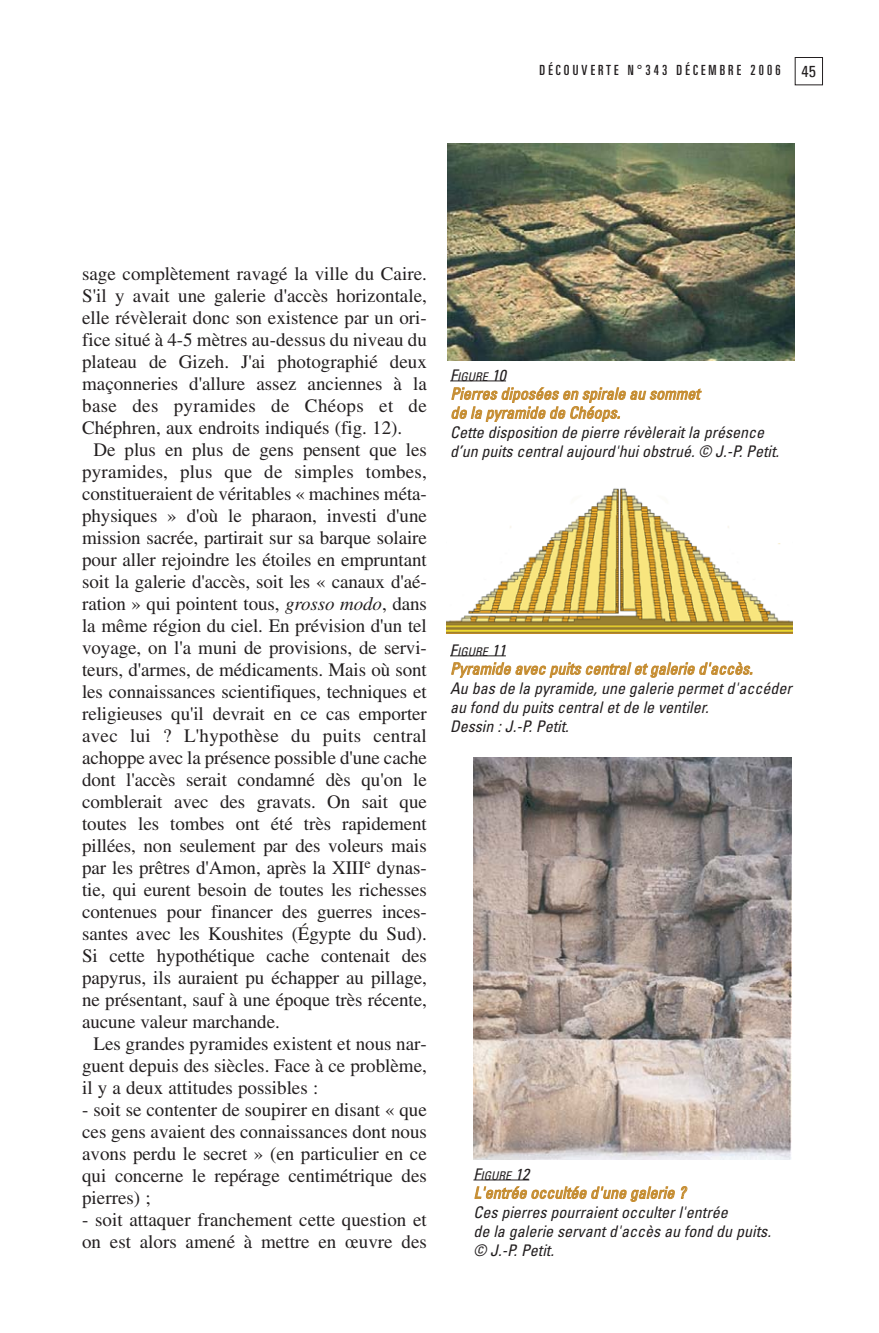
<style>
.page{position:relative;width:879px;height:1333px;background:#fff}
.page>*{position:absolute;margin:0;border:0;box-sizing:border-box;transform-origin:0 0}
.t1{font:19px/22px "Times";letter-spacing:-.005em;color:#231f20;text-align:justify}
.t2{font:19px "Times";letter-spacing:.015em;color:#231f20}
.t3{font:19px "Times";letter-spacing:.02em;color:#231f20}
.t4{font:italic condensed 16px/19px "Univers";color:#231f20}
.t5{font:condensed 16px "Univers";color:#231f20}
.t6{font:ultra-condensed 14px "Univers";letter-spacing:.225em;color:#231f20}
.t7{font:italic condensed 12px "Univers";color:#231f20}
.s1{font-style:italic}
.s2{font-size:16px}
.s3{color:#c58c30}
</style>
<div class="page">
<div style="left:794px;top:57px;width:29px;height:28px;border:1px solid #231f20"></div>
<img style="left:447px;top:144px;width:347px;height:216px">
<img style="left:447px;top:488px;width:345px;height:145px">
<hr style="left:450px;top:655px;width:56px;height:1px;background:#231f20">
<img style="left:474px;top:757px;width:317px;height:402px">
<hr style="left:473px;top:1179px;width:56px;height:1px;background:#231f20">
<hr style="left:450px;top:380px;width:56px;height:1px;background:#231f20">
<p class="t6" style="left:539px;top:65px;width:243px">DÉCOUVERTE N°343 DÉCEMBRE 2006</p>
<p class="t5" style="left:801px;top:66px;width:16px">45</p>
<p class="t1" style="left:82px;top:264px;width:346px">sage complètement ravagé la ville du Caire.</p>
<p class="t1" style="left:82px;top:286px;width:346px">S'il y avait une galerie d'accès horizontale,</p>
<p class="t1" style="left:82px;top:308px;width:346px">elle révèlerait donc son existence par un ori-</p>
<p class="t1" style="left:82px;top:330px;width:346px">fice situé à 4-5 mètres au-dessus du niveau du</p>
<p class="t1" style="left:82px;top:352px;width:346px">plateau de Gizeh. J'ai photographié deux</p>
<p class="t1" style="left:82px;top:374px;width:346px">maçonneries d'allure assez anciennes à la</p>
<p class="t3" style="left:82px;top:398px;width:346px">base des pyramides de Chéops et de</p>
<p class="t1" style="left:82px;top:418px;width:322px">Chéphren, aux endroits indiqués (fig. 12).</p>
<p class="t1" style="left:93px;top:440px;width:335px">De plus en plus de gens pensent que les</p>
<p class="t1" style="left:82px;top:462px;width:346px">pyramides, plus que de simples tombes,</p>
<p class="t1" style="left:82px;top:484px;width:346px">constitueraient de véritables « machines méta-</p>
<p class="t1" style="left:82px;top:506px;width:346px">physiques » d'où le pharaon, investi d'une</p>
<p class="t1" style="left:82px;top:528px;width:346px">mission sacrée, partirait sur sa barque solaire</p>
<p class="t1" style="left:82px;top:550px;width:346px">pour aller rejoindre les étoiles en empruntant</p>
<p class="t1" style="left:82px;top:572px;width:346px">soit la galerie d'accès, soit les « canaux d'aé-</p>
<p class="t1" style="left:82px;top:594px;width:346px">ration » qui pointent tous, <span class="s1">grosso modo</span>, dans</p>
<p class="t1" style="left:82px;top:616px;width:346px">la même région du ciel. En prévision d'un tel</p>
<p class="t1" style="left:82px;top:638px;width:346px">voyage, on l'a muni de provisions, de servi-</p>
<p class="t1" style="left:82px;top:660px;width:346px">teurs, d'armes, de médicaments. Mais où sont</p>
<p class="t1" style="left:82px;top:682px;width:346px">les connaissances scientifiques, techniques et</p>
<p class="t1" style="left:82px;top:704px;width:346px">religieuses qu'il devrait en ce cas emporter</p>
<p class="t2" style="left:82px;top:728px;width:346px">avec lui ? L'hypothèse du puits central</p>
<p class="t1" style="left:82px;top:748px;width:346px">achoppe avec la présence possible d'une cache</p>
<p class="t1" style="left:82px;top:770px;width:346px">dont l'accès serait condamné dès qu'on le</p>
<p class="t1" style="left:82px;top:792px;width:346px">comblerait avec des gravats. On sait que</p>
<p class="t1" style="left:82px;top:814px;width:346px">toutes les tombes ont été très rapidement</p>
<p class="t1" style="left:82px;top:836px;width:346px">pillées, non seulement par des voleurs mais</p>
<p class="t1" style="left:82px;top:858px;width:346px">par les prêtres d'Amon, après la XIII<sup>e</sup> dynas-</p>
<p class="t1" style="left:82px;top:880px;width:346px">tie, qui eurent besoin de toutes les richesses</p>
<p class="t1" style="left:82px;top:902px;width:346px">contenues pour financer des guerres inces-</p>
<p class="t1" style="left:82px;top:924px;width:346px">santes avec les Koushites (Égypte du Sud).</p>
<p class="t1" style="left:82px;top:946px;width:346px">Si cette hypothétique cache contenait des</p>
<p class="t1" style="left:82px;top:968px;width:346px">papyrus, ils auraient pu échapper au pillage,</p>
<p class="t1" style="left:82px;top:990px;width:346px">ne présentant, sauf à une époque très récente,</p>
<p class="t1" style="left:82px;top:1012px;width:199px">aucune valeur marchande.</p>
<p class="t1" style="left:93px;top:1034px;width:335px">Les grandes pyramides existent et nous nar-</p>
<p class="t1" style="left:82px;top:1056px;width:346px">guent depuis des siècles. Face à ce problème,</p>
<p class="t1" style="left:82px;top:1078px;width:238px">il y a deux attitudes possibles :</p>
<p class="t1" style="left:82px;top:1100px;width:346px">- soit se contenter de soupirer en disant « que ces gens avaient des connaissances dont nous avons perdu le secret » (en particulier en ce qui concerne le repérage centimétrique des pierres) ;</p>
<p class="t1" style="left:82px;top:1210px;width:346px">- soit attaquer franchement cette question et on est alors amené à mettre en œuvre des</p>
<p class="t7" style="left:450px;top:372px;width:60px"><span class="s2">F</span>IGURE <span class="s2">10</span></p>
<p class="t4" style="left:450px;top:385px;width:333px"><span class="s3">Pierres diposées en spirale au sommet<br>de la pyramide de Chéops.<br></span>Cette disposition de pierre révèleraitla présence d’un puits centralaujourd'huiobstrué.© J.-P.Petit.</p>
<p class="t7" style="left:450px;top:647px;width:60px"><span class="s2">F</span>IGURE <span class="s2">11</span></p>
<p class="t4" style="left:450px;top:660px;width:346px"><span class="s3">Pyramide avec puits centraletgalerie d'accès.<br></span>Au bas de la pyramide,une galerie permetd'accéder au fond du puits centraletde le ventiler.<br>Dessin :J.-P.Petit.</p>
<p class="t7" style="left:473px;top:1170px;width:60px"><span class="s2">F</span>IGURE <span class="s2">12</span></p>
<p class="t4" style="left:473px;top:1184px;width:302px"><span class="s3">L 'entrée occultée d'une galerie ?<br></span>Ces pierres pourraientocculterl'entrée<br>de la galerie servantd'accès au fond du puits. © J.-P.Petit.</p>
</div>
